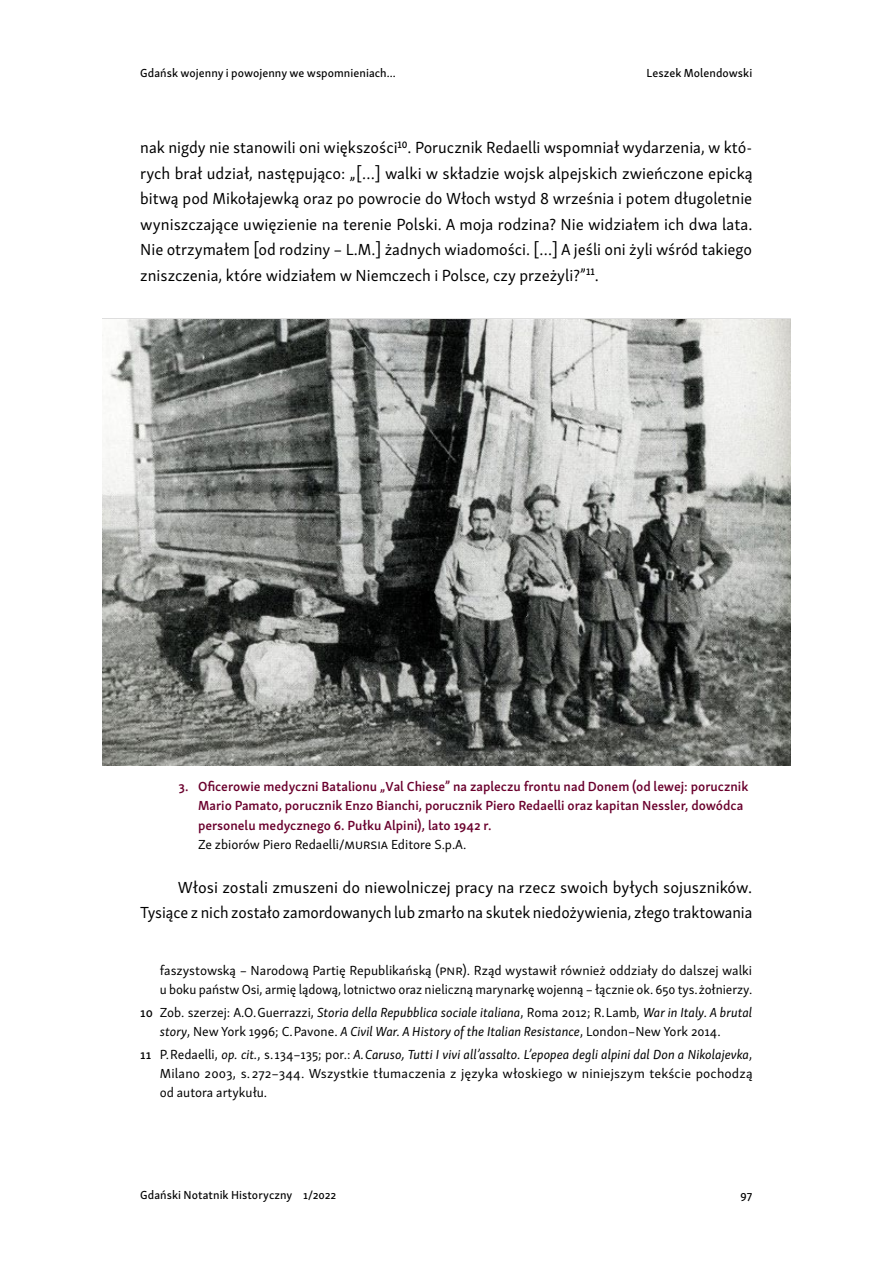
<style>
.page{position:relative;width:893px;height:1263px;background:#fff}
.page>*{position:absolute;margin:0;border:0;box-sizing:border-box;transform-origin:0 0}
.t1{font:16.5px/25.5px "Skolar Sans Latn";letter-spacing:-.005em;color:#000;text-align:justify}
.t2{font:13.5px/18.8px "Skolar Sans Latn";color:#000}
.t3{font:600 13.5px/19.5px "Skolar Sans Latn";color:#6a002d}
.t4{font:italic 13.5px/18.8px "Skolar Sans Latn";color:#000}
.t5{font:12px "Skolar Sans Latn Me";letter-spacing:.005em;color:#000}
.s1{font-family:"Skolar Sans Latn Me";font-style:normal}
.s2{font-style:normal}
.s3{font-family:"Skolar Sans Latn Me"}
.s4{font-style:italic}
</style>
<div class="page">
<img style="left:102px;top:319px;width:689px;height:446px">
<p class="t5" style="left:140px;top:63px;width:257px">Gdańsk wojenny i powojenny we wspomnieniach...</p>
<p class="t5" style="left:647px;top:63px;width:107px">Leszek Molendowski</p>
<p class="t1" style="left:140px;top:133px;width:614px">nak nigdy nie stanowili oni większości<sup>10</sup>. Porucznik Redaelli wspomniał wydarzenia, w któ&shy;rych brał udział, następująco: „[…] walki w składzie wojsk alpejskich zwieńczone epicką bitwą pod Mikołajewką oraz po powrocie do Włoch wstyd 8 września i potem długoletnie wyniszczające uwięzienie na terenie Polski. A moja rodzina? Nie widziałem ich dwa lata.<br>Nie otrzymałem [od rodziny – L.M.] żadnych wiadomości. […] A jeśli oni żyli wśród takiego zniszczenia, które widziałem w Niemczech i Polsce, czy przeżyli?”<sup>11</sup>.</p>
<p class="t3" style="left:198px;top:775px;width:552px;text-indent:-19px">3. Oficerowie medyczni Batalionu „Val Chiese” na zapleczu frontu nad Donem (od lewej: porucznik<br>Mario Pamato, porucznik Enzo Bianchi, porucznik Piero Redaelli oraz kapitan Nessler, dowódca personelu medycznego 6. Pułku Alpini), lato 1942 r.</p>
<p class="t2" style="left:198px;top:834px;width:270px">Ze zbiorów Piero Redaelli/MURSIA Editore S.p.A.</p>
<p class="t1" style="left:140px;top:873px;width:614px;text-align:right">Włosi zostali zmuszeni do niewolniczej pracy na rzecz swoich byłych sojuszników.<br>Tysiące z nich zostało zamordowanych lub zmarło na skutek niedożywienia, złego traktowania</p>
<p class="t2" style="left:160px;top:960px;width:594px">faszystowską – Narodową Partię Republikańską (PNR). Rząd wystawił również oddziały do dalszej walki u boku państw Osi, armię lądową, lotnictwo oraz nieliczną marynarkę wojenną – łącznie ok. 650 tys. żołnierzy.</p>
<p class="t4" style="left:160px;top:1002px;width:594px;text-indent:-19px"><span class="s1">10</span> <span class="s2">Zob. szerzej: A.O. Guerrazzi,</span> Storia della Repubblica sociale italiana<span class="s2">, Roma 2012; R. Lamb,</span> War in Italy. A brutal story<span class="s2">, New York 1996; C. Pavone.</span> A Civil War. A History of the Italian Resistance<span class="s2">, London–New York 2014.</span></p>
<p class="t2" style="left:160px;top:1044px;width:594px;text-align:justify;text-indent:-20px"><span class="s3">11</span> P. Redaelli, <span class="s4">op. cit.</span>, s. 134–135; por.: <span class="s4">A. Caruso, Tutti I vivi all’assalto. L’epopea degli alpini dal Don a Nikolajevka</span>, Milano 2003, s. 272–344. Wszystkie tłumaczenia z języka włoskiego w niniejszym tekście pochodzą od autora artykułu.</p>
<p class="t5" style="left:140px;top:1185px;width:198px">Gdański Notatnik Historyczny 1/2022</p>
<p class="t5" style="left:741px;top:1185px;width:13px">97</p>
</div>
